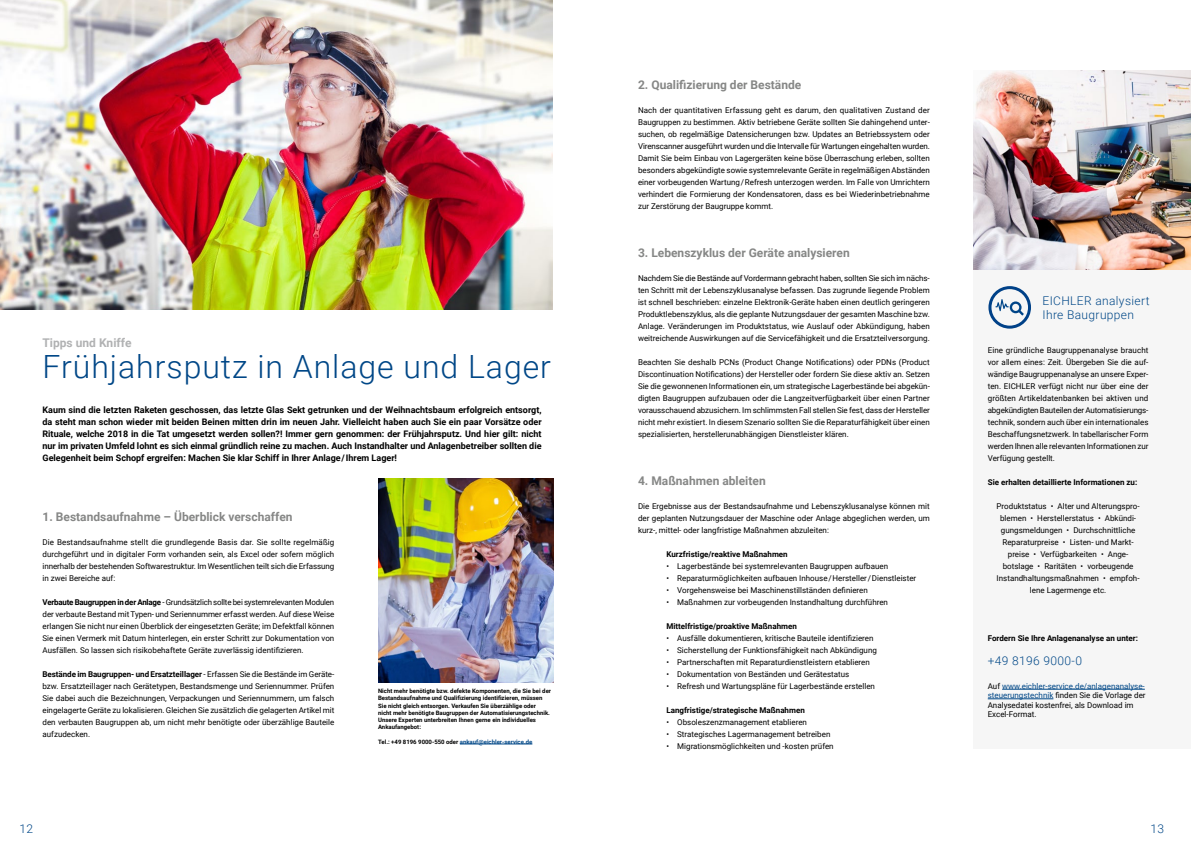
<style>
.page{position:relative;width:1191px;height:842px;background:#fff}
.page>*{position:absolute;margin:0;border:0;box-sizing:border-box;transform-origin:0 0}
.t1{font:300 32px "Roboto";letter-spacing:.03em;color:#004787}
.t2{font:700 12px "Roboto";color:#868786}
.t3{font:300 12px/14.4px "Roboto";letter-spacing:.03em;color:#004787}
.t4{font:700 12px "Roboto";color:#b1b2b3}
.t5{font:700 9px/12px "Roboto";color:#000;text-align:justify}
.t6{font:8px/12px "Roboto";color:#000;text-align:justify}
.t7{font:700 8px "Roboto";color:#000}
.t8{font:700 6px/7.2px "Roboto";color:#000}
.t9{font:700 6px "Roboto";color:#004787}
.s1{font-weight:700}
.s2{color:#000}
.s3{color:#004787}
</style>
<div class="page">
<div style="left:973px;top:240px;width:218px;height:509px;background:#f6f6f6"></div>
<svg style="left:995px;top:299px;width:29px;height:17px"></svg>
<div style="left:988px;top:286px;width:43px;height:43px;border:3px solid #004188;border-radius:50%"></div>
<img style="left:973px;top:71px;width:218px;height:198px">
<hr style="left:1002px;top:689px;width:142px;height:1px;background:#004787">
<hr style="left:987px;top:699px;width:66px;height:1px;background:#004787">
<img style="left:0;top:0;width:553px;height:309px">
<hr style="left:460px;top:744px;width:72px;height:1px;background:#004787">
<img style="left:378px;top:479px;width:175px;height:204px">
<h2 class="t4" style="left:43px;top:334px;width:90px">Tipps und Kniffe</h2>
<h1 class="t1" style="left:43px;top:344px;width:510px">Frühjahrsputz in Anlage und Lager</h1>
<p class="t5" style="left:43px;top:403px;width:500px">Kaum sind die letzten Raketen geschossen, das letzte Glas Sekt getrunken und der Weihnachtsbaum erfolgreich entsorgt, da steht man schon wieder mit beiden Beinen mitten drin im neuen Jahr. Vielleicht haben auch Sie ein paar Vorsätze oder Rituale, welche 2018 in die Tat umgesetzt werden sollen?! Immer gern genommen: der Frühjahrsputz. Und hier gilt: nicht nur im privaten Umfeld lohnt es sich einmal gründlich reine zu machen. Auch Instandhalter und Anlagenbetreiber sollten die Gelegenheit beim Schopf ergreifen: Machen Sie klar Schiff in Ihrer Anlage/Ihrem Lager!</p>
<h2 class="t2" style="left:43px;top:508px;width:251px">1. Bestandsaufnahme – Überblick verschaffen</h2>
<p class="t6" style="left:43px;top:535px;width:293px">Die Bestandsaufnahme stellt die grundlegende Basis dar. Sie sollte regelmäßig durchgeführt und in digitaler Form vorhanden sein, als Excel oder sofern möglich innerhalb der bestehenden Softwarestruktur. Im Wesentlichen teilt sich die Erfassung in zwei Bereiche auf:</p>
<p class="t6" style="left:43px;top:595px;width:293px"><span class="s1">Verbaute Baugruppen in der Anlage</span> - Grundsätzlich sollte bei systemrelevanten Modulen der verbaute Bestand mit Typen- und Seriennummer erfasst werden. Auf diese Weise erlangen Sie nicht nur einen Überblick der eingesetzten Geräte; im Defektfall können Sie einen Vermerk mit Datum hinterlegen, ein erster Schritt zur Dokumentation von Ausfällen. So lassen sich risikobehaftete Geräte zuverlässig identifizieren.</p>
<p class="t6" style="left:43px;top:667px;width:293px"><span class="s1">Bestände im Baugruppen- und Ersatzteillager</span> - Erfassen Sie die Bestände im Geräte&shy;bzw. Ersatzteillager nach Gerätetypen, Bestandsmenge und Seriennummer. Prüfen Sie dabei auch die Bezeichnungen, Verpackungen und Seriennummern, um falsch eingelagerte Geräte zu lokalisieren. Gleichen Sie zusätzlich die gelagerten Artikel mit den verbauten Baugruppen ab, um nicht mehr benötigte oder überzählige Bauteile aufzudecken.</p>
<p class="t8" style="left:378px;top:687px;width:174px">Nicht mehr benötigte bzw. defekte Komponenten, die Sie bei der Bestandsaufnahme und Qualifizierung identifizieren, müssen Sie nicht gleich entsorgen. Verkaufen Sie überzählige oder<br>nicht mehr benötigte Baugruppen der Automatisierungstechnik.<br>Unsere Experten unterbreiten Ihnen gerne ein individuelles Ankaufangebot:</p>
<p class="t9" style="left:378px;top:737px;width:156px"><span class="s2">Tel.: +49 8196 9000-550 oder</span> ankauf@eichler-service.de</p>
<h2 class="t2" style="left:638px;top:76px;width:165px">2. Qualifizierung der Bestände</h2>
<p class="t6" style="left:638px;top:103px;width:293px">Nach der quantitativen Erfassung geht es darum, den qualitativen Zustand der Baugruppen zu bestimmen. Aktiv betriebene Geräte sollten Sie dahingehend unter&shy;suchen, ob regelmäßige Datensicherungen bzw. Updates an Betriebssystem oder Virenscanner ausgeführt wurden und die Intervalle für Wartungen eingehalten wurden.<br>Damit Sie beim Einbau von Lagergeräten keine böse Überraschung erleben, sollten besonders abgekündigte sowie systemrelevante Geräte in regelmäßigen Abständen einer vorbeugenden Wartung/Refresh unterzogen werden. Im Falle von Umrichtern verhindert die Formierung der Kondensatoren, dass es bei Wiederinbetriebnahme zur Zerstörung der Baugruppe kommt.</p>
<h2 class="t2" style="left:638px;top:244px;width:213px">3. Lebenszyklus der Geräte analysieren</h2>
<p class="t6" style="left:638px;top:271px;width:293px">Nachdem Sie die Bestände auf Vordermann gebracht haben, sollten Sie sich im nächs&shy;ten Schritt mit der Lebenszyklusanalyse befassen. Das zugrunde liegende Problem ist schnell beschrieben: einzelne Elektronik-Geräte haben einen deutlich geringeren Produktlebenszyklus, als die geplante Nutzungsdauer der gesamten Maschine bzw.<br>Anlage. Veränderungen im Produktstatus, wie Auslauf oder Abkündigung, haben weitreichende Auswirkungen auf die Servicefähigkeit und die Ersatzteilversorgung.</p>
<p class="t6" style="left:638px;top:355px;width:293px">Beachten Sie deshalb PCNs (Product Change Notifications) oder PDNs (Product Discontinuation Notifications) der Hersteller oder fordern Sie diese aktiv an. Setzen Sie die gewonnenen Informationen ein, um strategische Lagerbestände bei abgekün&shy;digten Baugruppen aufzubauen oder die Langzeitverfügbarkeit über einen Partner vorausschauend abzusichern. Im schlimmsten Fall stellen Sie fest, dass der Hersteller nicht mehr existiert. In diesem Szenario sollten Sie die Reparaturfähigkeit über einen spezialisierten, herstellerunabhängigen Dienstleister klären.</p>
<h2 class="t2" style="left:638px;top:472px;width:129px">4. Maßnahmen ableiten</h2>
<p class="t6" style="left:638px;top:499px;width:293px">Die Ergebnisse aus der Bestandsaufnahme und Lebenszyklusanalyse können mit der geplanten Nutzungsdauer der Maschine oder Anlage abgeglichen werden, um kurz-, mittel- oder langfristige Maßnahmen abzuleiten:</p>
<p class="t7" style="left:666px;top:548px;width:123px">Kurzfristige/reaktive Maßnahmen</p>
<p class="t6" style="left:666px;top:559px;width:223px">• Lagerbestände bei systemrelevanten Baugruppen aufbauen</p>
<p class="t6" style="left:666px;top:571px;width:251px">• Reparaturmöglichkeiten aufbauen Inhouse/Hersteller/Dienstleister</p>
<p class="t6" style="left:666px;top:583px;width:203px">• Vorgehensweise bei Maschinenstillständen definieren</p>
<p class="t6" style="left:666px;top:595px;width:223px">• Maßnahmen zur vorbeugenden Instandhaltung durchführen</p>
<p class="t7" style="left:666px;top:620px;width:132px">Mittelfristige/proaktive Maßnahmen</p>
<p class="t6" style="left:666px;top:631px;width:209px">• Ausfälle dokumentieren, kritische Bauteile identifizieren</p>
<p class="t6" style="left:666px;top:643px;width:212px">• Sicherstellung der Funktionsfähigkeit nach Abkündigung</p>
<p class="t6" style="left:666px;top:655px;width:205px">• Partnerschaften mit Reparaturdienstleistern etablieren</p>
<p class="t6" style="left:666px;top:667px;width:184px">• Dokumentation von Beständen und Gerätestatus</p>
<p class="t6" style="left:666px;top:679px;width:210px">• Refresh und Wartungspläne für Lagerbestände erstellen</p>
<p class="t7" style="left:666px;top:704px;width:140px">Langfristige/strategische Maßnahmen</p>
<p class="t6" style="left:666px;top:715px;width:142px">• Obsoleszenzmanagement etablieren</p>
<p class="t6" style="left:666px;top:727px;width:165px">• Strategisches Lagermanagement betreiben</p>
<p class="t6" style="left:666px;top:739px;width:169px">• Migrationsmöglichkeiten und -kosten prüfen</p>
<h2 class="t3" style="left:1042px;top:293px;width:109px">EICHLER analysiert<br>Ihre Baugruppen</h2>
<p class="t6" style="left:987px;top:343px;width:162px">Eine gründliche Baugruppenanalyse braucht vor allem eines: Zeit. Übergeben Sie die auf&shy;wändige Baugruppenanalyse an unsere Exper&shy;ten. EICHLER verfügt nicht nur über eine der größten Artikeldatenbanken bei aktiven und abgekündigten Bauteilen der Automatisierungs&shy;technik, sondern auch über ein internationales Beschaffungsnetzwerk. In tabellarischer Form werden Ihnen alle relevanten Informationen zur Verfügung gestellt.</p>
<p class="t7" style="left:987px;top:476px;width:151px">Sie erhalten detaillierte Informationen zu:</p>
<p class="t6" style="left:996px;top:499px;width:144px;text-align:center">Produktstatus • Alter und Alterungspro&shy;blemen • Herstellerstatus • Abkündi&shy;gungsmeldungen • Durchschnittliche Reparaturpreise • Listen- und Markt&shy;preise • Verfügbarkeiten • Ange&shy;botslage • Raritäten • vorbeugende Instandhaltungsmaßnahmen • empfoh&shy;lene Lagermenge etc.</p>
<p class="t7" style="left:987px;top:632px;width:152px">Fordern Sie Ihre Anlagenanalyse an unter:</p>
<h2 class="t3" style="left:987px;top:653px;width:96px">+49 8196 9000-0</h2>
<p class="t6" style="left:987px;top:681px;width:159px;line-height:9.6px;text-align:left">Auf <span class="s3">www.eichler-service.de/anlagenanalyse&shy;steuerungstechnik</span> finden Sie die Vorlage der Analysedatei kostenfrei, als Download im Excel-Format.</p>
<h2 class="t3" style="left:20px;top:821px;width:15px">12</h2>
<h2 class="t3" style="left:1150px;top:821px;width:15px">13</h2>
</div>
